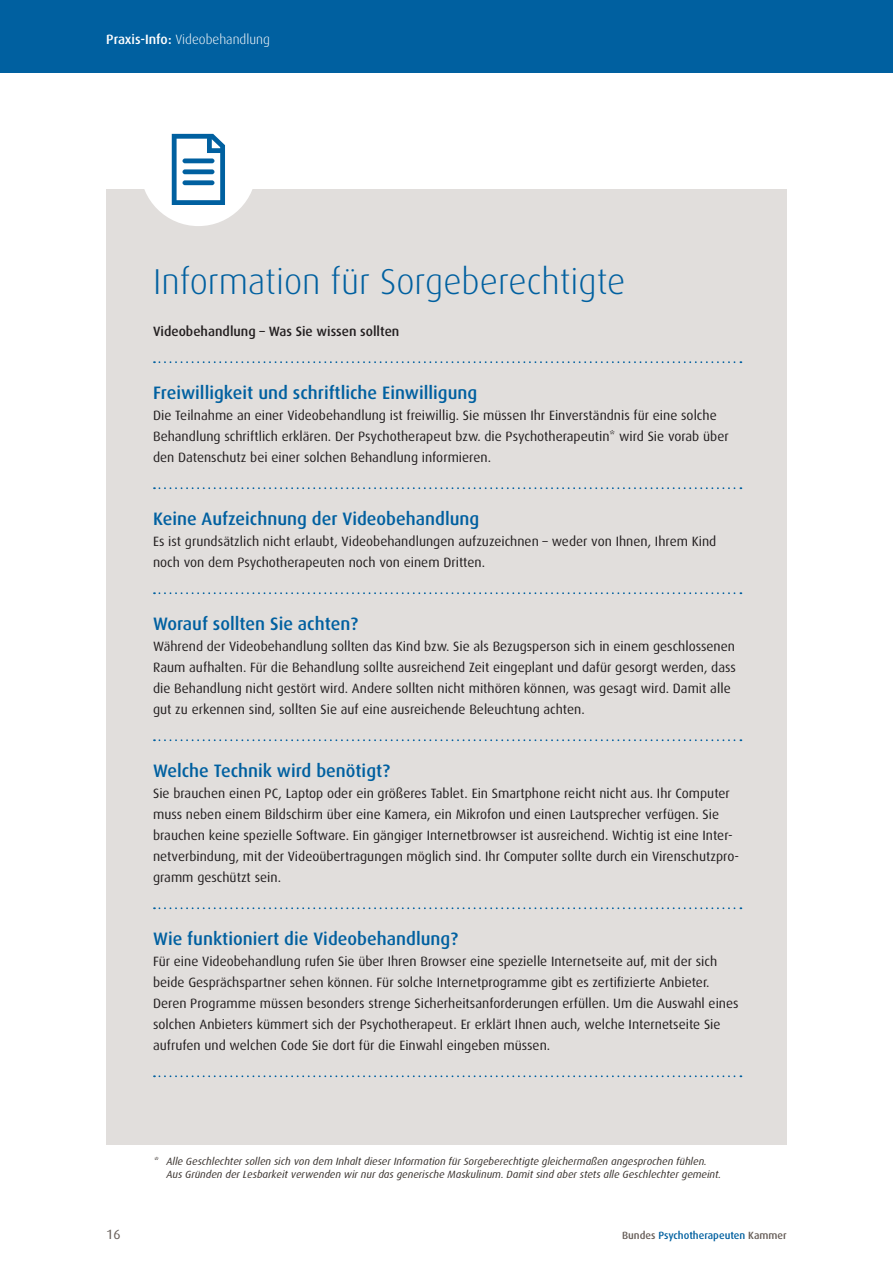
<style>
.page{position:relative;width:893px;height:1263px;background:#fff}
.page>*{position:absolute;margin:0;border:0;box-sizing:border-box;transform-origin:0 0}
.t1{font:300 36px "Dax";color:#0060a0}
.t2{font:500 18px "Dax";color:#0060a0}
.t3{font:13.5px/21px "Dax";color:#231f20}
.t4{font:500 13.5px "Dax";color:#231f20}
.t5{font:300 13.5px "Dax";color:#fff}
.t6{font:13.5px "Dax";color:#655c57}
.t7{font:italic 10.5px/13.5px "Dax";color:#3a332f}
.t8{font:500 10.5px "Dax";color:#0060a0}
.s1{font-weight:500}
.s2{color:#655c57}
</style>
<div class="page">
<div style="left:0;top:0;width:893px;height:72px;background:#0060a0"></div>
<div style="left:106px;top:189px;width:681px;height:956px;background:#e1dedc"></div>
<div style="left:140px;top:110px;width:116px;height:116px;background:#fff;border-radius:50%"></div>
<svg style="left:172px;top:134px;width:53px;height:71px"></svg>
<svg style="left:154px;top:361px;width:587px;height:2px"></svg>
<svg style="left:154px;top:487px;width:587px;height:2px"></svg>
<svg style="left:154px;top:592px;width:587px;height:2px"></svg>
<svg style="left:154px;top:739px;width:587px;height:2px"></svg>
<svg style="left:154px;top:907px;width:587px;height:2px"></svg>
<svg style="left:154px;top:1075px;width:587px;height:2px"></svg>
<p class="t5" style="left:106px;top:32px;width:165px"><span class="s1">Praxis-Info:</span> Videobehandlung</p>
<h1 class="t1" style="left:153px;top:262px;width:474px">Information für Sorgeberechtigte</h1>
<p class="t4" style="left:153px;top:324px;width:248px">Videobehandlung – Was Sie wissen sollten</p>
<h2 class="t2" style="left:153px;top:383px;width:326px">Freiwilligkeit und schriftliche Einwilligung</h2>
<p class="t3" style="left:153px;top:405px;width:577px">Die Teilnahme an einer Videobehandlung ist freiwillig. Sie müssen Ihr Einverständnis für eine solche<br>Behandlung schriftlich erklären. Der Psychotherapeut bzw. die Psychotherapeutin* wird Sie vorab über den Datenschutz bei einer solchen Behandlung informieren.</p>
<h2 class="t2" style="left:153px;top:509px;width:328px">Keine Aufzeichnung der Videobehandlung</h2>
<p class="t3" style="left:153px;top:531px;width:565px">Es ist grundsätzlich nicht erlaubt, Videobehandlungen aufzuzeichnen – weder von Ihnen, Ihrem Kind noch von dem Psychotherapeuten noch von einem Dritten.</p>
<h2 class="t2" style="left:153px;top:614px;width:206px">Worauf sollten Sie achten?</h2>
<p class="t3" style="left:153px;top:636px;width:584px">Während der Videobehandlung sollten das Kind bzw. Sie als Bezugsperson sich in einem geschlossenen Raum aufhalten. Für die Behandlung sollte ausreichend Zeit eingeplant und dafür gesorgt werden, dass die Behandlung nicht gestört wird. Andere sollten nicht mithören können, was gesagt wird. Damit alle gut zu erkennen sind, sollten Sie auf eine ausreichende Beleuchtung achten.</p>
<h2 class="t2" style="left:153px;top:761px;width:238px">Welche Technik wird benötigt?</h2>
<p class="t3" style="left:153px;top:783px;width:588px">Sie brauchen einen PC, Laptop oder ein größeres Tablet. Ein Smartphone reicht nicht aus. Ihr Computer muss neben einem Bildschirm über eine Kamera, ein Mikrofon und einen Lautsprecher verfügen. Sie brauchen keine spezielle Software. Ein gängiger Internetbrowser ist ausreichend. Wichtig ist eine Inter&shy;netverbindung, mit der Videoübertragungen möglich sind. Ihr Computer sollte durch ein Virenschutzpro&shy;gramm geschützt sein.</p>
<h2 class="t2" style="left:153px;top:929px;width:306px">Wie funktioniert die Videobehandlung?</h2>
<p class="t3" style="left:153px;top:951px;width:587px">Für eine Videobehandlung rufen Sie über Ihren Browser eine spezielle Internetseite auf, mit der sich beide Gesprächspartner sehen können. Für solche Internetprogramme gibt es zertifizierte Anbieter.<br>Deren Programme müssen besonders strenge Sicherheitsanforderungen erfüllen. Um die Auswahl eines solchen Anbieters kümmert sich der Psychotherapeut. Er erklärt Ihnen auch, welche Internetseite Sie aufrufen und welchen Code Sie dort für die Einwahl eingeben müssen.</p>
<p class="t6" style="left:106px;top:1227px;width:16px">16</p>
<p class="t7" style="left:166px;top:1154px;width:556px;text-indent:-13px">* Alle Geschlechter sollen sich von dem Inhalt dieser Information für Sorgeberechtigte gleichermaßen angesprochen fühlen.<br>Aus Gründen der Lesbarkeit verwenden wir nur das generische Maskulinum. Damit sind aber stets alle Geschlechter gemeint.</p>
<p class="t8" style="left:622px;top:1229px;width:166px"><span class="s2">Bundes</span> Psychotherapeuten <span class="s2">Kammer</span></p>
</div>
